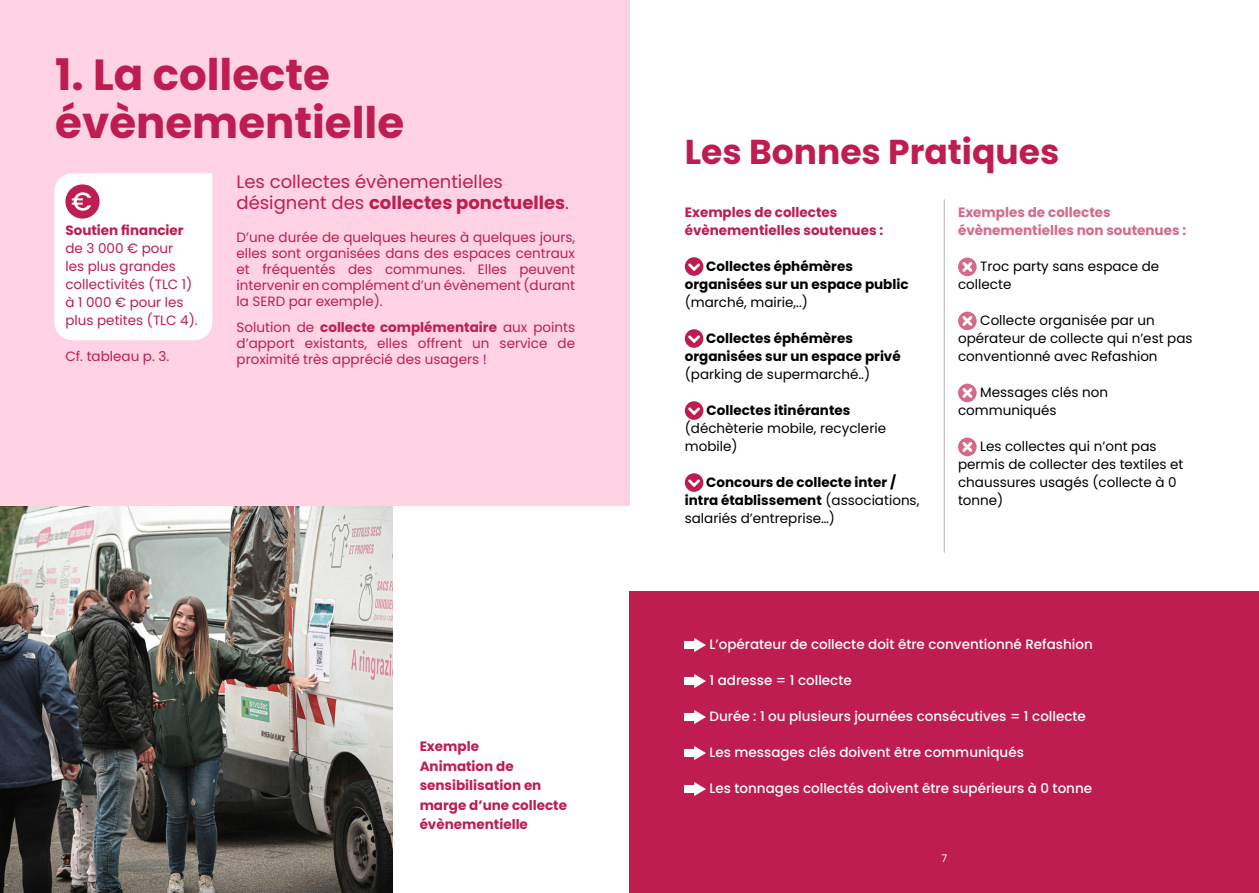
<style>
.page{position:relative;width:1259px;height:893px;background:#fff}
.page>*{position:absolute;margin:0;border:0;box-sizing:border-box;transform-origin:0 0}
.t1{font:700 43.5px/48px "Poppins";color:#bf1d4f}
.t2{font:700 34.5px "Poppins";color:#bf1d4f}
.t3{font:18px/21.6px "Poppins";color:#bf1d4f}
.t4{font:13.5px/16.2px "Poppins";color:#bf1d4f;text-align:justify}
.t5{font:13.5px/18px "Poppins";color:#000}
.t6{font:500 13.5px "Poppins";color:#fff}
.t7{font:700 13.5px/18px "Poppins";color:#000}
.t8{font:700 13.5px/19.5px "Poppins";color:#bf1d4f}
.t9{font:700 13.5px/18px "Poppins";color:#d66988}
.t10{font:10.5px "Poppins";color:#fff}
.s1{font-weight:700}
.s2{font-weight:400}
</style>
<div class="page">
<img style="left:0;top:505px;width:392px;height:388px">
<div style="left:0;top:0;width:629px;height:505px;background:#ffd2e4"></div>
<div style="left:629px;top:591px;width:630px;height:302px;background:#bf1d4f"></div>
<svg style="left:958px;top:258px;width:18px;height:18px"></svg>
<svg style="left:959px;top:259px;width:16px;height:16px"></svg>
<svg style="left:958px;top:312px;width:18px;height:18px"></svg>
<svg style="left:959px;top:313px;width:16px;height:16px"></svg>
<svg style="left:958px;top:384px;width:18px;height:18px"></svg>
<svg style="left:959px;top:385px;width:16px;height:16px"></svg>
<svg style="left:958px;top:438px;width:18px;height:18px"></svg>
<svg style="left:959px;top:439px;width:16px;height:16px"></svg>
<svg style="left:685px;top:257px;width:18px;height:19px"></svg>
<svg style="left:685px;top:261px;width:17px;height:12px"></svg>
<svg style="left:685px;top:329px;width:18px;height:19px"></svg>
<svg style="left:685px;top:333px;width:17px;height:12px"></svg>
<svg style="left:685px;top:401px;width:18px;height:19px"></svg>
<svg style="left:685px;top:405px;width:17px;height:12px"></svg>
<svg style="left:685px;top:473px;width:18px;height:19px"></svg>
<svg style="left:685px;top:477px;width:17px;height:12px"></svg>
<div style="left:685px;top:641px;width:12px;height:8px;background:#fff"></div>
<svg style="left:694px;top:638px;width:12px;height:14px"></svg>
<div style="left:685px;top:677px;width:12px;height:8px;background:#fff"></div>
<svg style="left:694px;top:674px;width:12px;height:14px"></svg>
<div style="left:685px;top:713px;width:12px;height:8px;background:#fff"></div>
<svg style="left:694px;top:710px;width:12px;height:14px"></svg>
<div style="left:685px;top:749px;width:12px;height:8px;background:#fff"></div>
<svg style="left:694px;top:746px;width:12px;height:14px"></svg>
<div style="left:685px;top:785px;width:12px;height:8px;background:#fff"></div>
<svg style="left:694px;top:782px;width:12px;height:14px"></svg>
<hr style="left:944px;top:199px;width:1px;height:354px;background:#b8b4b4">
<div style="left:54px;top:173px;width:158px;height:167px;background:#fff"></div>
<h1 class="t1" style="left:55px;top:51px;width:350px">1. La collecte évènementielle</h1>
<p class="t8" style="left:65px;top:221px;width:120px">Soutien financier</p>
<p class="t4" style="left:65px;top:240px;width:134px;line-height:18px;text-align:left">de 3 000 € pour<br>les plus grandes collectivités (TLC 1) à 1 000 € pour les plus petites (TLC 4).</p>
<p class="t4" style="left:65px;top:349px;width:105px">Cf. tableau p. 3.</p>
<h3 class="t3" style="left:237px;top:171px;width:334px">Les collectes évènementielles désignent des <span class="s1">collectes ponctuelles</span>.</h3>
<p class="t4" style="left:237px;top:229px;width:340px">D’une durée de quelques heures à quelques jours, elles sont organisées dans des espaces centraux et fréquentés des communes. Elles peuvent intervenir en complément d’un évènement (durant la SERD par exemple).</p>
<p class="t4" style="left:237px;top:319px;width:340px">Solution de <span class="s1">collecte complémentaire</span> aux points d’apport existants, elles offrent un service de proximité très apprécié des usagers !</p>
<p class="t8" style="left:420px;top:737px;width:149px">Exemple<br>Animation de sensibilisation en marge d’une collecte évènementielle</p>
<h2 class="t2" style="left:685px;top:131px;width:376px">Les Bonnes Pratiques</h2>
<p class="t8" style="left:685px;top:204px;width:200px;line-height:18px">Exemples de collectes évènementielles soutenues :</p>
<p class="t7" style="left:685px;top:258px;width:225px;text-indent:21px">Collectes éphémères organisées sur un espace public</p>
<p class="t5" style="left:685px;top:294px;width:125px">(marché, mairie,..)</p>
<p class="t7" style="left:685px;top:330px;width:217px;text-indent:21px">Collectes éphémères organisées sur un espace privé</p>
<p class="t5" style="left:685px;top:366px;width:187px">(parking de supermarché..)</p>
<p class="t7" style="left:706px;top:402px;width:145px">Collectes itinérantes</p>
<p class="t5" style="left:685px;top:420px;width:203px">(déchèterie mobile, recyclerie mobile)</p>
<p class="t7" style="left:685px;top:474px;width:236px;text-indent:21px">Concours de collecte inter / intra établissement <span class="s2">(associations, salariés d’entreprise…)</span></p>
<p class="t9" style="left:958px;top:204px;width:230px">Exemples de collectes évènementielles non soutenues :</p>
<p class="t5" style="left:958px;top:258px;width:203px;text-indent:22px">Troc party sans espace de collecte</p>
<p class="t5" style="left:958px;top:312px;width:236px;text-indent:22px">Collecte organisée par un opérateur de collecte qui n’est pas conventionné avec Refashion</p>
<p class="t5" style="left:958px;top:384px;width:151px;text-indent:22px">Messages clés non communiqués</p>
<p class="t5" style="left:958px;top:438px;width:227px;text-indent:22px">Les collectes qui n’ont pas permis de collecter des textiles et chaussures usagés (collecte à 0 tonne)</p>
<p class="t6" style="left:709px;top:637px;width:385px">L’opérateur de collecte doit être conventionné Refashion</p>
<p class="t6" style="left:709px;top:673px;width:144px">1 adresse = 1 collecte</p>
<p class="t6" style="left:709px;top:709px;width:378px">Durée : 1 ou plusieurs journées consécutives = 1 collecte</p>
<p class="t6" style="left:709px;top:745px;width:316px">Les messages clés doivent être communiqués</p>
<p class="t6" style="left:709px;top:781px;width:384px">Les tonnages collectés doivent être supérieurs à 0 tonne</p>
<p class="t10" style="left:941px;top:853px;width:7px">7</p>
</div>
